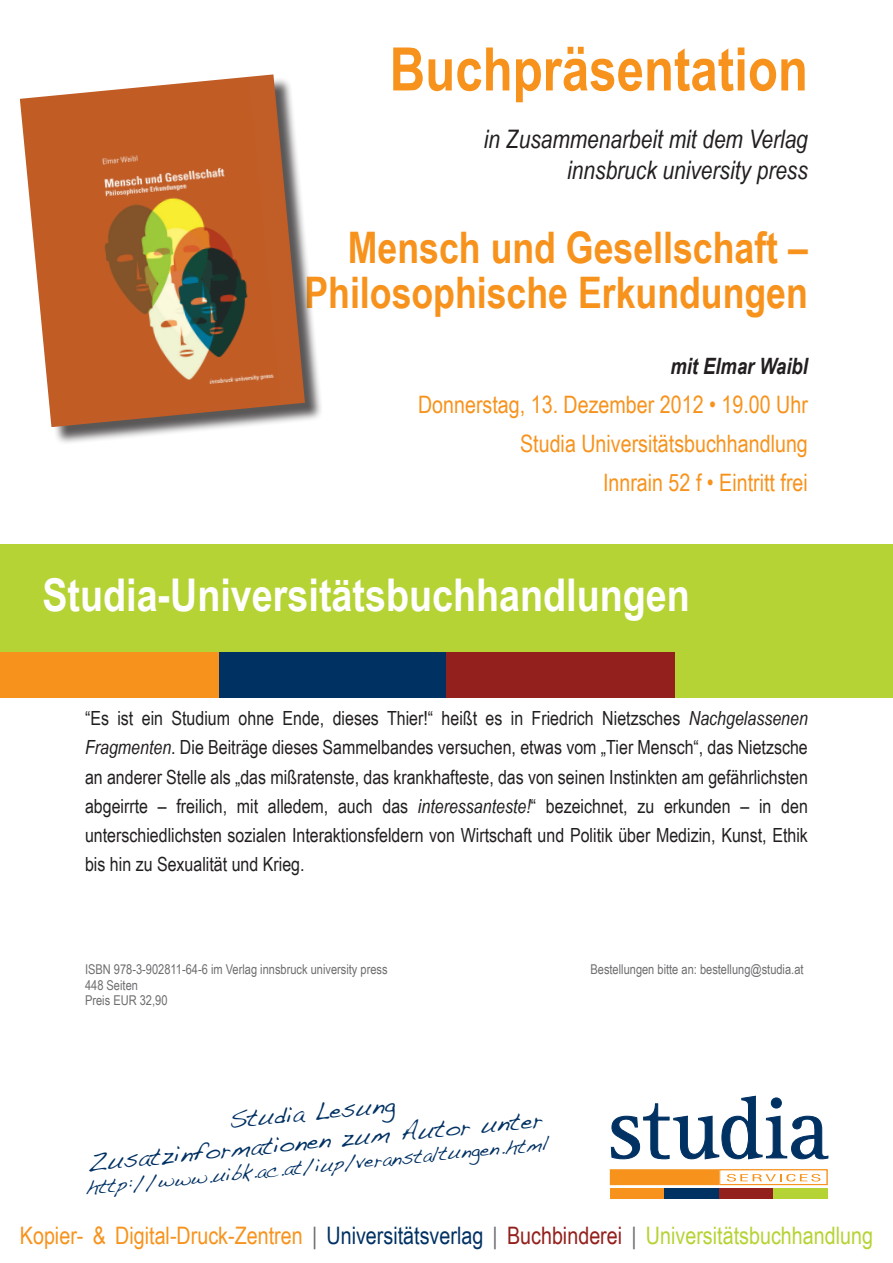
<style>
.page{position:relative;width:893px;height:1263px;background:#fff}
.page>*{position:absolute;margin:0;border:0;box-sizing:border-box;transform-origin:0 0}
.t1{font:700 60px "Arial Narrow";color:#f7931d}
.t2{font:700 45.15px "Arial Narrow";color:#fff}
.t3{font:700 43.5px/45px "Arial Narrow";color:#f7931d;text-align:right}
.t4{font:italic 25.5px/30.6px "Arial Narrow";color:#231f20;text-align:right}
.t5{font:24.15px "Arial Narrow";color:#f7931d}
.t6{font:24px/39.2px "Arial Narrow";color:#f7931d;text-align:right}
.t7{font:24px/29px "Handwriting Dakota";color:#003163;text-align:center}
.t8{font:italic 700 22.5px "Arial Narrow";color:#231f20}
.t9{font:19.5px/29.2px "Arial Narrow";color:#231f20;text-align:justify}
.t10{font:19.5px "Handwriting Dakota";color:#003163}
.t11{font:13.5px/15.8px "Arial Narrow";color:#6c6d70}
.s1{font-style:italic}
.s2{color:#6c6d70}
.s3{color:#003163}
.s4{color:#94201d}
.s5{color:#b5d334}
</style>
<div class="page">
<div style="left:610px;top:1188px;width:54px;height:11px;background:#f7931d"></div>
<div style="left:664px;top:1188px;width:56px;height:11px;background:#003163"></div>
<div style="left:720px;top:1188px;width:53px;height:11px;background:#94201d"></div>
<div style="left:773px;top:1188px;width:54px;height:11px;background:#b5d334"></div>
<div style="left:610px;top:1170px;width:217px;height:14px;background:#f7931d"></div>
<div style="left:610px;top:1170px;width:217px;height:15px;border:1px solid #f7931d"></div>
<div style="left:720px;top:1170px;width:107px;height:14px;background:#fff"></div>
<svg style="left:611px;top:1096px;width:217px;height:63px"></svg>
<svg style="left:727px;top:1174px;width:93px;height:7px"></svg>
<div style="left:0;top:544px;width:893px;height:109px;background:#b5d334"></div>
<div style="left:218px;top:653px;width:229px;height:45px;background:#003163"></div>
<div style="left:675px;top:653px;width:218px;height:45px;background:#b5d334"></div>
<div style="left:0;top:653px;width:218px;height:45px;background:#f7931d"></div>
<div style="left:446px;top:653px;width:229px;height:45px;background:#94201d"></div>
<div style="left:23px;top:77px;width:300px;height:368px;background:#231f20;opacity:.75"></div>
<img style="left:20px;top:74px;width:285px;height:353px">
<h1 class="t1" style="left:390px;top:24px;width:420px">Buchpräsentation</h1>
<h3 class="t4" style="left:484px;top:123px;width:326px">in Zusammenarbeit mit dem Verlag innsbruck university press</h3>
<h3 class="t3" style="left:304px;top:223px;width:505px">Mensch und Gesellschaft –<br>Philosophische Erkundungen</h3>
<p class="t8" style="left:670px;top:349px;width:139px">mit Elmar Waibl</p>
<p class="t6" style="left:418px;top:384px;width:391px">Donnerstag, 13. Dezember 2012 • 19.00 Uhr<br>Studia Universitätsbuchhandlung<br>Innrain 52 f • Eintritt frei</p>
<h2 class="t2" style="left:42px;top:560px;width:649px">Studia-Universitätsbuchhandlungen</h2>
<p class="t9" style="left:85px;top:703px;width:724px">“Es ist ein Studium ohne Ende, dieses Thier!“ heißt es in Friedrich Nietzsches <span class="s1">Nachgelassenen Fragmenten</span>. Die Beiträge dieses Sammelbandes versuchen, etwas vom „Tier Mensch“, das Nietzsche an anderer Stelle als „das mißratenste, das krankhafteste, das von seinen Instinkten am gefährlichsten abgeirrte – freilich, mit alledem, auch das <span class="s1">interessanteste!</span>“ bezeichnet, zu erkunden – in den unterschiedlichsten sozialen Interaktionsfeldern von Wirtschaft und Politik über Medizin, Kunst, Ethik bis hin zu Sexualität und Krieg.</p>
<p class="t11" style="left:85px;top:961px;width:304px">ISBN 978-3-902811-64-6 im Verlag innsbruck university press</p>
<p class="t11" style="left:590px;top:961px;width:215px">Bestellungen bitte an: bestellung@studia.at</p>
<p class="t11" style="left:85px;top:976px;width:84px">448 Seiten<br>Preis EUR 32,90</p>
<p class="t7" style="left:83px;top:1117px;width:460px;rotate:-5deg">Studia Lesung<br>Zusatzinformationen zum Autor unter</p>
<p class="t10" style="left:84px;top:1178px;width:467px;rotate:-6deg">http://www.uibk.ac.at/iup/veranstaltungen.html</p>
<p class="t5" style="left:20px;top:1218px;width:855px">Kopier- &amp; Digital-Druck-Zentren <span class="s2">|</span> <span class="s3">Universitätsverlag</span> <span class="s2">|</span> <span class="s4">Buchbinderei</span> <span class="s2">|</span> <span class="s5">Universitätsbuchhandlung</span></p>
</div>
